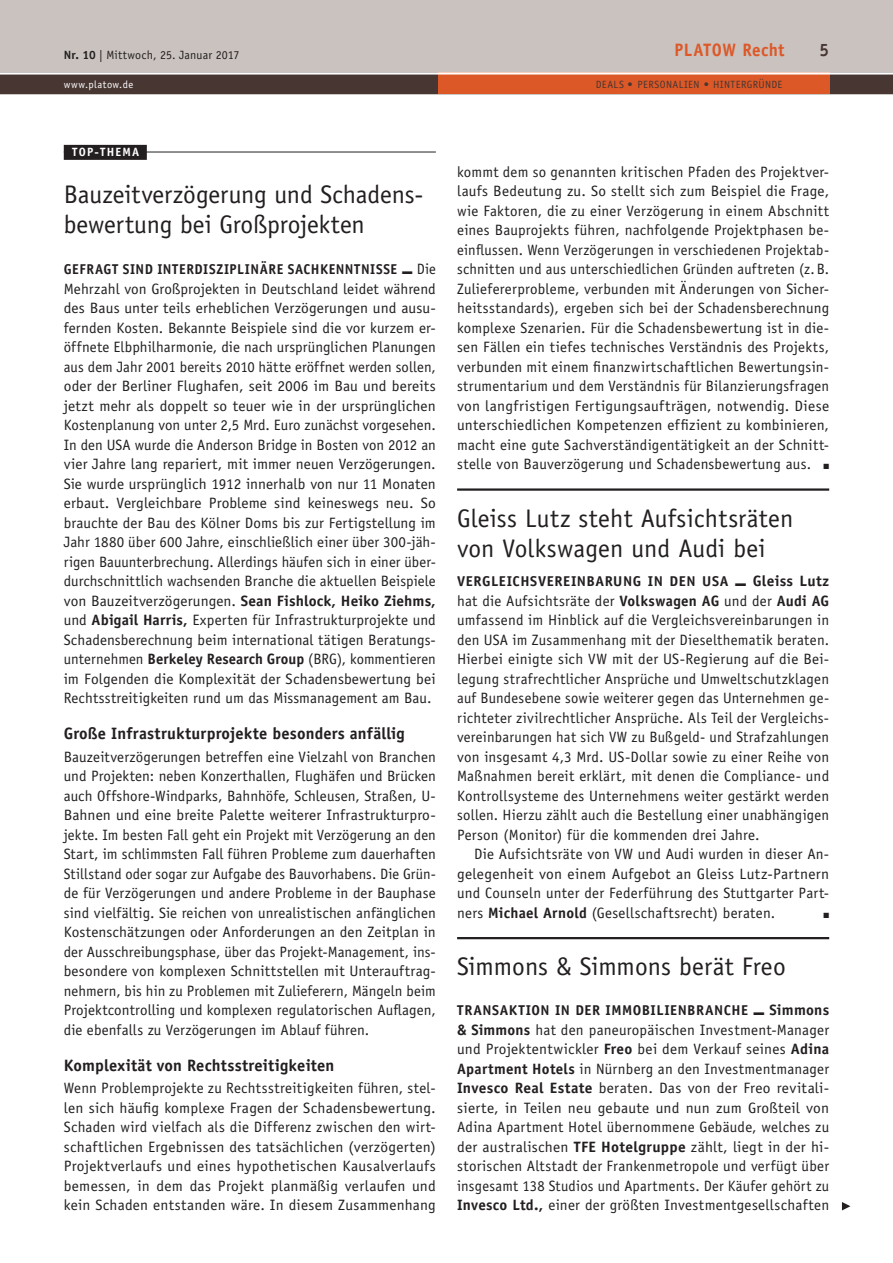
<style>
.page{position:relative;width:893px;height:1263px;background:#fff}
.page>*{position:absolute;margin:0;border:0;box-sizing:border-box;transform-origin:0 0}
.t1{font:25.5px/30px "Officina Sans Std";color:#231f20}
.t2{font:700 18px "Officina Sans Std";letter-spacing:.03em;color:#dd5827;scale:.95 1}
.t3{font:700 18px "Officina Sans Std";color:#473632;scale:.95 1}
.t4{font:700 16.5px "Officina Sans Std";letter-spacing:.01em;color:#231f20}
.t5{font:15px/19.5px "Officina Sans Std";letter-spacing:.015em;color:#231f20;text-align:justify}
.t6{font:700 14.25px "Officina Sans Std";letter-spacing:.04em;color:#231f20}
.t7{font:12px "Officina Sans Std";letter-spacing:.01em;color:#231f20}
.t8{font:700 12px "Officina Sans Std";letter-spacing:.105em;color:#fff}
.t9{font:10.5px "Officina Sans Std";letter-spacing:.035em;color:#473632}
.t10{font:10.5px "Officina Sans Std";letter-spacing:.045em;color:#fff}
.t11{font:7.5px "Zapf Dingbats";color:#231f20}
.s1{font-weight:700}
.s2{font-weight:400;font-size:15px}
.s3{font-size:15px}
.s4{font-weight:700;font-size:14.25px}
</style>
<div class="page">
<div style="left:0;top:0;width:893px;height:72px;background:#c9c2bf"></div>
<div style="left:0;top:72px;width:893px;height:22px;background:#473632"></div>
<hr style="left:0;top:94px;width:893px;height:1px;background:#473632">
<div style="left:438px;top:72px;width:391px;height:22px;background:#dd5827"></div>
<hr style="left:0;top:72px;width:893px;height:3px;background:#fff">
<div style="left:64px;top:145px;width:83px;height:15px;background:#231f20"></div>
<hr style="left:64px;top:152px;width:372px;height:1px;background:#231f20">
<svg style="left:842px;top:1202px;width:8px;height:8px"></svg>
<hr style="left:457px;top:937px;width:372px;height:2px;background:#231f20">
<hr style="left:457px;top:488px;width:372px;height:3px;background:#231f20">
<p class="t7" style="left:64px;top:47px;width:177px"><span class="s1">Nr. 10</span> | Mittwoch, 25. Januar 2017</p>
<p class="t2" style="left:674px;top:39px;width:117px">PLATOW Recht</p>
<p class="t3" style="left:819px;top:39px;width:12px">5</p>
<p class="t10" style="left:64px;top:79px;width:71px">www.platow.de</p>
<p class="t9" style="left:596px;top:79px;width:188px">DEALS <span class="s1">•</span> PERSONALIEN <span class="s1">•</span> HINTERGRÜNDE</p>
<p class="t8" style="left:72px;top:145px;width:67px">Top-Thema</p>
<h1 class="t1" style="left:64px;top:180px;width:361px">Bauzeitverzögerung und Schadens&shy;bewertung bei Großprojekten</h1>
<p class="t6" style="left:64px;top:261px;width:32px">Gefragt</p>
<p class="t6" style="left:123px;top:261px;width:315px">sind interdisziplinäre sachkenntnisse ■ <span class="s2">Die</span></p>
<p class="t5" style="left:64px;top:279px;width:374px">Mehrzahl von Großprojekten in Deutschland leidet während des Baus unter teils erheblichen Verzögerungen und ausu&shy;fernden Kosten. Bekannte Beispiele sind die vor kurzem er&shy;öffnete Elbphilharmonie, die nach ursprünglichen Planungen aus dem Jahr 2001 bereits 2010 hätte eröffnet werden sollen, oder der Berliner Flughafen, seit 2006 im Bau und bereits jetzt mehr als doppelt so teuer wie in der ursprünglichen Kostenplanung von unter 2,5 Mrd. Euro zunächst vorgesehen.<br>In den USA wurde die Anderson Bridge in Bosten von 2012 an vier Jahre lang repariert, mit immer neuen Verzögerungen.<br>Sie wurde ursprünglich 1912 innerhalb von nur 11 Monaten erbaut. Vergleichbare Probleme sind keineswegs neu. So brauchte der Bau des Kölner Doms bis zur Fertigstellung im Jahr 1880 über 600 Jahre, einschließlich einer über 300-jäh&shy;rigen Bauunterbrechung. Allerdings häufen sich in einer über&shy;durchschnittlich wachsenden Branche die aktuellen Beispiele von Bauzeitverzögerungen. <span class="s1">Sean Fishlock, H eiko Ziehms, </span>und <span class="s1">Abigail Harris,</span> Experten für Infrastrukturprojekte und Schadensberechnung beim international tätigen Beratungs&shy;unternehmen <span class="s1">Berkeley Research Group</span> (BRG), kommentieren im Folgenden die Komplexität der Schadensbewertung bei Rechtsstreitigkeiten rund um das Missmanagement am Bau.</p>
<p class="t4" style="left:64px;top:723px;width:342px">Große Infrastrukturprojekte besonders anfällig</p>
<p class="t5" style="left:64px;top:747px;width:374px">Bauzeitverzögerungen betreffen eine Vielzahl von Branchen und Projekten: neben Konzerthallen, Flughäfen und Brücken auch Offshore-Windparks, Bahnhöfe, Schleusen, Straßen, U-Bahnen und eine breite Palette weiterer Infrastrukturpro&shy;jekte. Im besten Fall geht ein Projekt mit Verzögerung an den Start, im schlimmsten Fall führen Probleme zum dauerhaften Stillstand oder sogar zur Aufgabe des Bauvorhabens. Die Grün&shy;de für Verzögerungen und andere Probleme in der Bauphase sind vielfältig. Sie reichen von unrealistischen anfänglichen Kostenschätzungen oder Anforderungen an den Zeitplan in der Ausschreibungsphase, über das Projekt-Management, ins&shy;besondere von komplexen Schnittstellen mit Unterauftrag&shy;nehmern, bis hin zu Problemen mit Zulieferern, Mängeln beim Projektcontrolling und komplexen regulatorischen Auflagen, die ebenfalls zu Verzögerungen im Ablauf führen.</p>
<p class="t4" style="left:64px;top:1055px;width:272px">Komplexität von Rechtsstreitigkeiten</p>
<p class="t5" style="left:64px;top:1079px;width:374px">Wenn Problemprojekte zu Rechtsstreitigkeiten führen, stel&shy;len sich häufig komplexe Fragen der Schadensbewertung.<br>Schaden wird vielfach als die Differenz zwischen den wirt&shy;schaftlichen Ergebnissen des tatsächlichen (verzögerten)<br>Projektverlaufs und eines hypothetischen Kausalverlaufs bemessen, in dem das Projekt planmäßig verlaufen und kein Schaden entstanden wäre. In diesem Zusammenhang</p>
<p class="t5" style="left:457px;top:162px;width:374px">kommt dem so genannten kritischen Pfaden des Projektver&shy;laufs Bedeutung zu. So stellt sich zum Beispiel die Frage, wie Faktoren, die zu einer Verzögerung in einem Abschnitt eines Bauprojekts führen, nachfolgende Projektphasen be&shy;einflussen. Wenn Verzögerungen in verschiedenen Projektab&shy;schnitten und aus unterschiedlichen Gründen auftreten (z. B.<br>Zuliefererprobleme, verbunden mit Änderungen von Sicher&shy;heitsstandards), ergeben sich bei der Schadensberechnung komplexe Szenarien. Für die Schadensbewertung ist in die&shy;sen Fällen ein tiefes technisches Verständnis des Projekts, verbunden mit einem finanzwirtschaftlichen Bewertungsin&shy;strumentarium und dem Verständnis für Bilanzierungsfragen von langfristigen Fertigungsaufträgen, notwendig. Diese unterschiedlichen Kompetenzen effizient zu kombinieren, macht eine gute Sachverständigentätigkeit an der Schnitt&shy;stelle von Bauverzögerung und Schadensbewertung aus. ■</p>
<h1 class="t1" style="left:457px;top:503px;width:338px">Gleiss Lutz steht Aufsichtsräten von Volkswagen und Audi bei</h1>
<p class="t6" style="left:457px;top:573px;width:139px">vergleichsvereinbar</p>
<p class="t6" style="left:613px;top:573px;width:217px">ung in den USA ■ <span class="s3">Gleiss Lutz</span></p>
<p class="t5" style="left:457px;top:591px;width:374px">hat die Aufsichtsräte der <span class="s1">Volkswagen AG</span> und der <span class="s1">Audi AG </span>umfassend im Hinblick auf die Vergleichsvereinbarungen in den USA im Zusammenhang mit der Dieselthematik beraten.<br>Hierbei einigte sich VW mit der US-Regierung auf die Bei&shy;legung strafrechtlicher Ansprüche und Umweltschutzklagen auf Bundesebene sowie weiterer gegen das Unternehmen ge&shy;richteter zivilrechtlicher Ansprüche. Als Teil der Vergleichs&shy;vereinbarungen hat sich VW zu Bußgeld- und Strafzahlungen von insgesamt 4,3 Mrd. US-Dollar sowie zu einer Reihe von Maßnahmen bereit erklärt, mit denen die Compliance- und Kontrollsysteme des Unternehmens weiter gestärkt werden sollen. Hierzu zählt auch die Bestellung einer unabhängigen Person (Monitor) für die kommenden drei Jahre.</p>
<p class="t5" style="left:457px;top:845px;width:374px;text-indent:17px">Die Aufsichtsräte von VW und Audi wurden in dieser An&shy;gelegenheit von einem Aufgebot an Gleiss Lutz-Partnern und Counseln unter der Federführung des Stuttgarter Part&shy;ners <span class="s1">Michael Arnold</span> (Gesellschaftsrecht) beraten.</p>
<p class="t11" style="left:823px;top:912px;width:7px">■</p>
<h1 class="t1" style="left:457px;top:952px;width:330px">Simmons &amp; Simmons berät Freo</h1>
<p class="t6" style="left:457px;top:1002px;width:240px">Transaktion in der Immobilienbra</p>
<p class="t5" style="left:457px;top:1001px;width:374px;text-indent:257px"><span class="s4">nche</span> ■ <span class="s1">Simmons &amp; Simmons</span> hat den paneuropäischen Investment-Manager und Projektentwickler <span class="s1">Freo</span> bei dem Verkauf seines <span class="s1">Adina Apartment Hotels</span> in Nürnberg an den Investmentmanager <span class="s1">Invesco Real Estate</span> beraten. Das von der Freo revitali&shy;sierte, in Teilen neu gebaute und nun zum Großteil von Adina Apartment Hotel übernommene Gebäude, welches zu der australischen <span class="s1">TFE Hotelgruppe</span> zählt, liegt in der hi&shy;storischen Altstadt der Frankenmetropole und verfügt über insgesamt 138 Studios und Apartments. Der Käufer gehört zu <span class="s1">Invesco Ltd.,</span> einer der größten Investmentgesellschaften</p>
</div>
